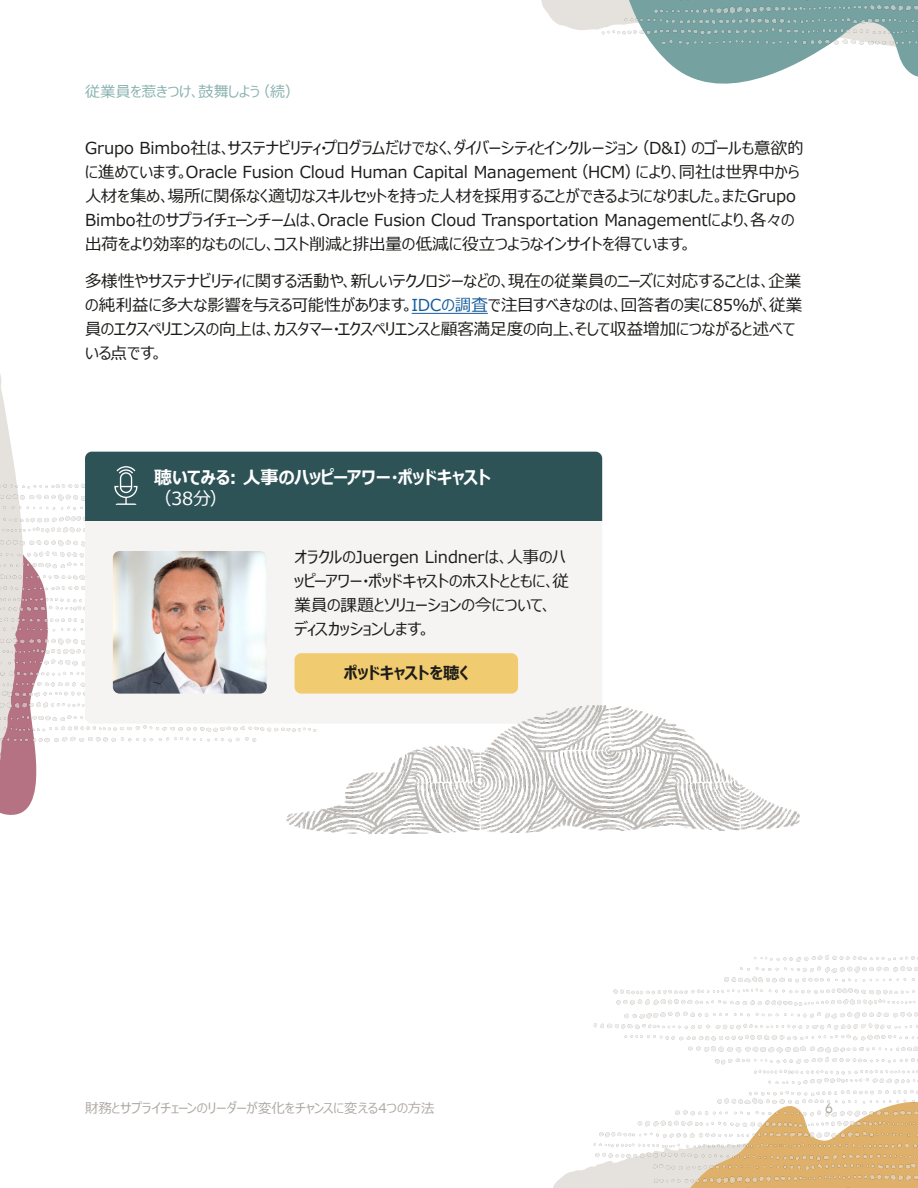
<style>
.page{position:relative;width:918px;height:1188px;background:#fff}
.page>*{position:absolute;margin:0;border:0;box-sizing:border-box;transform-origin:0 0}
.t1{font:700 18px/21.6px "Meiryo UI";letter-spacing:-.015em;color:#fff}
.t2{font:16.5px/24px "Meiryo UI";letter-spacing:-.005em;color:#1d1c1a}
.t3{font:700 16.5px "Meiryo UI";color:#1d1c1a}
.Subhead_1{font:15px "Meiryo UI";letter-spacing:-.005em;color:#89b2b0}
.t4{font:13.5px "Meiryo UI";letter-spacing:-.005em;color:#aea9a3}
.t5{font:13.5px "Oracle Sans";color:#aea9a3}
.s1{font-style:italic}
.s2{color:#175d9e}
.s3{font-weight:400}
</style>
<div class="page">
<svg style="left:553px;top:1170px;width:25px;height:18px"></svg>
<svg style="left:541px;top:0;width:201px;height:84px"></svg>
<svg style="left:0;top:374px;width:36px;height:441px"></svg>
<img style="left:0;top:450px;width:340px;height:328px">
<div style="left:85px;top:521px;width:517px;height:203px;background:#f5f4f2"></div>
<div style="left:85px;top:452px;width:517px;height:69px;background:#2d5357"></div>
<hr style="left:412px;top:313px;width:76px;height:1px;background:#175d9e">
<img style="left:578px;top:955px;width:340px;height:233px">
<img style="left:578px;top:0;width:340px;height:82px">
<img style="left:271px;top:639px;width:529px;height:196px">
<img style="left:113px;top:551px;width:154px;height:143px">
<p class="Subhead_1" style="left:85px;top:81px;width:216px">従業員を惹きつけ、鼓舞しよう<span class="s1">（続）</span></p>
<p class="t2" style="left:85px;top:137px;width:720px">Grupo Bimbo社は、サステナビリティ・プログラムだけでなく、ダイバーシティとインクルージョン（D&amp;I）のゴールも意欲的に進めています。Oracle Fusion Cloud Human Capital Management（HCM）により、同社は世界中から人材を集め、場所に関係なく適切なスキルセットを持った人材を採用することができるようになりました。またGrupo Bimbo社のサプライチェーンチームは、Oracle Fusion Cloud Transportation Managementにより、各々の出荷をより効率的なものにし、コスト削減と排出量の低減に役立つようなインサイトを得ています。</p>
<p class="t2" style="left:85px;top:270px;width:719px">多様性やサステナビリティに関する活動や、新しいテクノロジーなどの、現在の従業員のニーズに対応することは、企業の純利益に多大な影響を与える可能性があります。<span class="s2">IDCの調査</span>で注目すべきなのは、回答者の実に85％が、従業員のエクスペリエンスの向上は、カスタマー・エクスペリエンスと顧客満足度の向上、そして収益増加につながると述べている点です。</p>
<p class="t1" style="left:154px;top:467px;width:338px">聴いてみる: 人事のハッピーアワー・ポッドキャスト<span class="s3">（38分）</span></p>
<p class="t2" style="left:295px;top:546px;width:281px">オラクルのJuergen Lindnerは、人事のハッピーアワー・ポッドキャストのホストとともに、従業員の課題とソリューションの今について、　　ディスカッションします。</p>
<p class="t3" style="left:344px;top:662px;width:126px">ポッドキャストを聴く</p>
<p class="t4" style="left:85px;top:1099px;width:351px">財務とサプライチェーンのリーダーが変化をチャンスに変える4つの方法</p>
<p class="t5" style="left:825px;top:1100px;width:9px">6</p>
</div>
